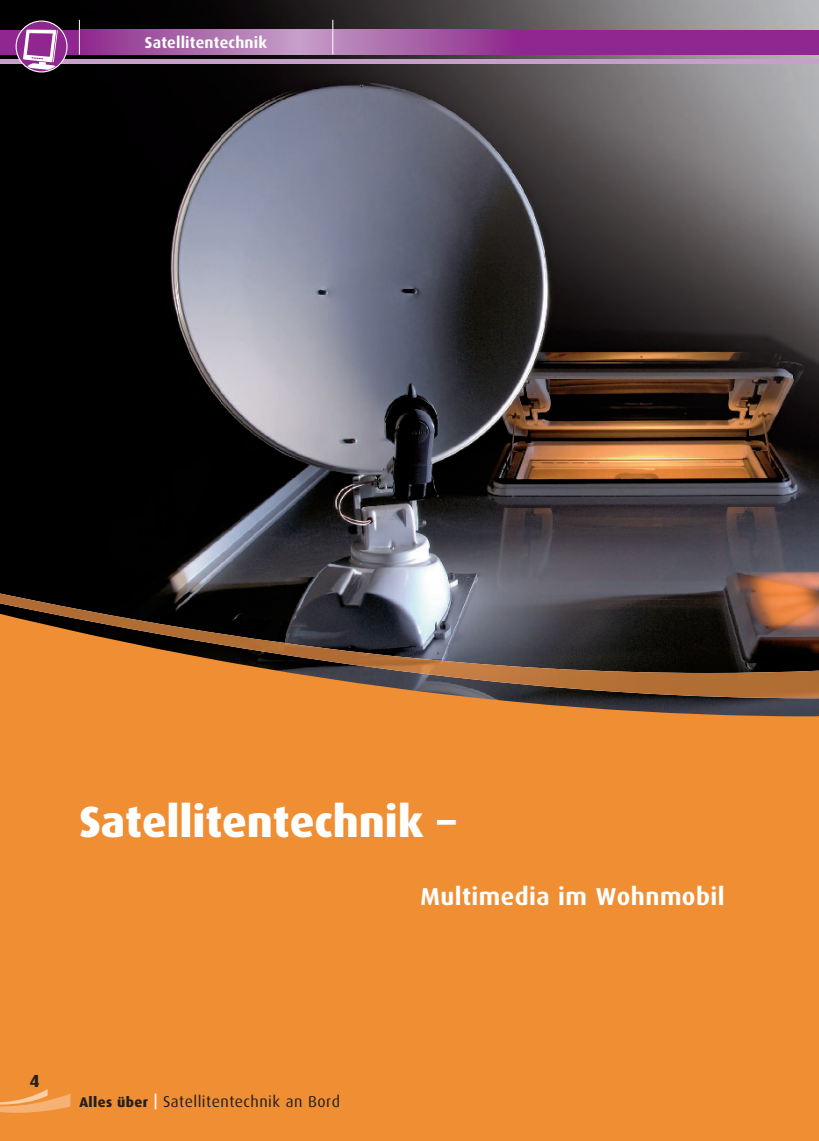
<style>
.page{position:relative;width:819px;height:1141px;background:#fff}
.page>*{position:absolute;margin:0;border:0;box-sizing:border-box;transform-origin:0 0}
.t1{font:800 43.75px "Dax";letter-spacing:-.005em;color:#fff}
.t2{font:700 24.5px "Dax";letter-spacing:.015em;color:#fff}
.t3{font:800 17.5px "Dax";color:#231f20}
.t4{font:15.75px "Dax";letter-spacing:.03em;color:#231f20}
.t5{font:700 15.75px "Dax";letter-spacing:.01em;color:#fff}
.s1{font-weight:800;font-size:14px}
.s2{font-weight:500;color:#fff}
</style>
<div class="page">
<img style="left:0;top:0;width:818px;height:572px">
<div style="left:0;top:572px;width:818px;height:569px;background:#f08e33"></div>
<img style="left:0;top:590px;width:818px;height:108px">
<div style="left:0;top:30px;width:818px;height:25px;background:#90268f"></div>
<div style="left:79px;top:30px;width:219px;height:25px;background:linear-gradient(to right,#8f2a8d,#c5a0c7)"></div>
<hr style="left:0;top:60px;width:818px;height:4px;background:#c7a0c9">
<div style="left:298px;top:30px;width:218px;height:25px;background:linear-gradient(to right,#c5a0c8,#8f2b8e)"></div>
<hr style="left:79px;top:20px;width:1px;height:35px;background:#fff">
<svg style="left:16px;top:21px;width:52px;height:52px"></svg>
<svg style="left:0;top:1086px;width:70px;height:37px;background:#f29b4b"></svg>
<svg style="left:818px;top:572px;width:1px;height:569px"></svg>
<hr style="left:332px;top:20px;width:1px;height:35px;background:#fff">
<p class="t5" style="left:145px;top:36px;width:123px">Satellitentechnik</p>
<h1 class="t1" style="left:79px;top:803px;width:378px">Satellitentechnik –</h1>
<h2 class="t2" style="left:420px;top:886px;width:305px">Multimedia im Wohnmobil</h2>
<p class="t3" style="left:30px;top:1074px;width:12px">4</p>
<p class="t4" style="left:79px;top:1094px;width:262px"><span class="s1">Alles über</span> <span class="s2">|</span> Satellitentechnik an Bord</p>
</div>
